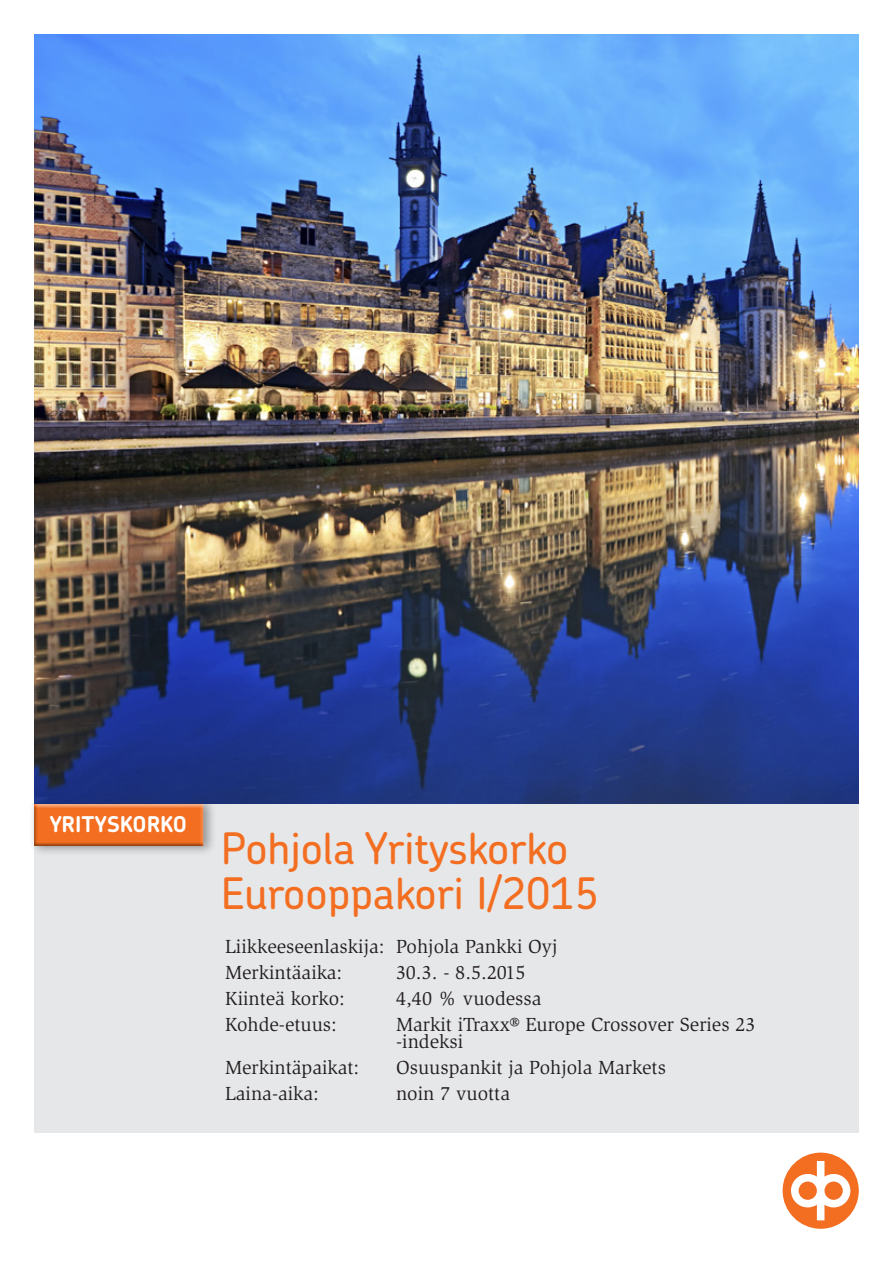
<style>
.page{position:relative;width:893px;height:1263px;background:#fff}
.page>*{position:absolute;margin:0;border:0;box-sizing:border-box;transform-origin:0 0}
.KANNEN_OTSIKKO{font:500 43.5px/45px "Chevin Std";color:#f36e21}
.VÄLIOTSIKKO_12p_must{font:700 21.75px "Chevin Std";color:#fff}
.KANNEN_TEKSTI{font:19.5px/17.2px "Slimbach Std";color:#231f20}
</style>
<div class="page">
<div style="left:34px;top:801px;width:825px;height:332px;background:#e6e7e9"></div>
<div style="left:29px;top:796px;width:188px;height:60px;background:#231f20;opacity:.42"></div>
<div style="left:34px;top:803px;width:172px;height:44px;background:#231f20;opacity:.46"></div>
<img style="left:34px;top:34px;width:825px;height:770px">
<div style="left:783px;top:1152px;width:76px;height:77px;background:#f36e21;border-radius:50%"></div>
<svg style="left:791px;top:1161px;width:59px;height:59px"></svg>
<p class="VÄLIOTSIKKO_12p_must" style="left:50px;top:809px;width:138px">YRITYSKORKO</p>
<p class="KANNEN_OTSIKKO" style="left:221px;top:825px;width:380px">Pohjola Yrityskorko<br>Eurooppakori I/2015</p>
<p class="KANNEN_TEKSTI" style="left:225px;top:938px;width:334px">Liikkeeseenlaskija: Pohjola Pankki Oyj</p>
<p class="KANNEN_TEKSTI" style="left:225px;top:964px;width:119px">Merkintäaika:</p>
<p class="KANNEN_TEKSTI" style="left:396px;top:964px;width:131px">30.3. - 8.5.2015</p>
<p class="KANNEN_TEKSTI" style="left:225px;top:990px;width:121px">Kiinteä korko:</p>
<p class="KANNEN_TEKSTI" style="left:396px;top:990px;width:147px">4,40 % vuodessa</p>
<p class="KANNEN_TEKSTI" style="left:225px;top:1016px;width:113px">Kohde-etuus:</p>
<p class="KANNEN_TEKSTI" style="left:396px;top:1016px;width:361px">Markit iTraxx® Europe Crossover Series 23 -indeksi</p>
<p class="KANNEN_TEKSTI" style="left:225px;top:1059px;width:136px">Merkintäpaikat:</p>
<p class="KANNEN_TEKSTI" style="left:396px;top:1059px;width:271px">Osuuspankit ja Pohjola Markets</p>
<p class="KANNEN_TEKSTI" style="left:225px;top:1084px;width:95px">Laina-aika:</p>
<p class="KANNEN_TEKSTI" style="left:396px;top:1084px;width:116px">noin 7 vuotta</p>
</div>
